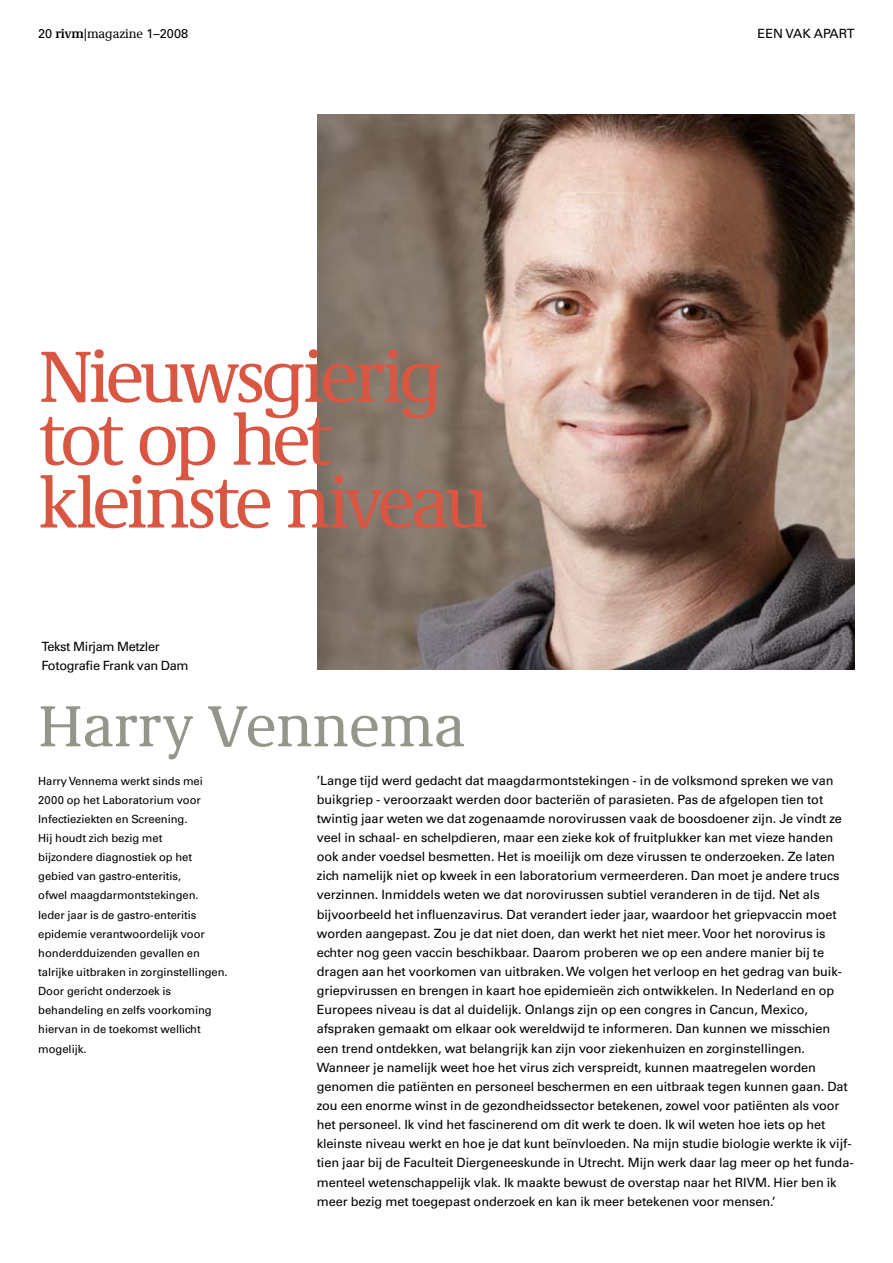
<style>
.page{position:relative;width:893px;height:1263px;background:#fff}
.page>*{position:absolute;margin:0;border:0;box-sizing:border-box;transform-origin:0 0}
.t1{font:75px/62.8px "RIVM Demos";letter-spacing:-.06em;color:#d95642}
.t2{font:60px "RIVM Demos";letter-spacing:-.005em;color:#95968b}
.t3{font:12.75px/19.2px "Univers LT Std";letter-spacing:-.005em;color:#000}
.t4{font:12.75px/19.2px "Univers LT Std";letter-spacing:-.025em;color:#000}
.t5{font:11.25px/19.2px "Univers LT Std";letter-spacing:-.005em;color:#000}
.s1{font-family:"RIVM Demos";font-weight:700}
.s2{font-family:"RIVM Demos"}
</style>
<div class="page">
<img style="left:317px;top:115px;width:538px;height:555px">
<p class="t3" style="left:38px;top:24px;width:152px">20 <span class="s1">rivm|</span><span class="s2">magazine</span> 1–2008</p>
<h1 class="t1" style="left:38px;top:344px;width:452px">Nieuwsgierig tot op het kleinste niveau</h1>
<p class="t4" style="left:41px;top:637px;width:149px">Tekst Mirjam Metzler<br>Fotografie Frank van Dam</p>
<h2 class="t2" style="left:38px;top:690px;width:429px">Harry Vennema</h2>
<p class="t3" style="left:758px;top:24px;width:99px">EEN VAK APART</p>
<p class="t5" style="left:38px;top:771px;width:191px">Harry Vennema werkt sinds mei<br>2000 op het Laboratorium voor<br>Infectieziekten en Screening.<br>Hij houdt zich bezig met<br>bijzondere diagnostiek op het gebied van gastro-enteritis,<br>ofwel maagdarmontstekingen.<br>Ieder jaar is de gastro-enteritis epidemie verantwoordelijk voor honderdduizenden gevallen en talrijke uitbraken in zorginstellingen.<br>Door gericht onderzoek is behandeling en zelfs voorkoming hiervan in de toekomst wellicht mogelijk.</p>
<p class="t3" style="left:317px;top:770px;width:538px">’Lange tijd werd gedacht dat maagdarmontstekingen - in de volksmond spreken we van buikgriep - veroorzaakt werden door bacteriën of parasieten. Pas de afgelopen tien tot twintig jaar weten we dat zogenaamde norovirussen vaak de boosdoener zijn. Je vindt ze veel in schaal- en schelpdieren, maar een zieke kok of fruitplukker kan met vieze handen ook ander voedsel besmetten. Het is moeilijk om deze virussen te onderzoeken. Ze laten zich namelijk niet op kweek in een laboratorium vermeerderen. Dan moet je andere trucs verzinnen. Inmiddels weten we dat norovirussen subtiel veranderen in de tijd. Net als bijvoorbeeld het influenzavirus. Dat verandert ieder jaar, waardoor het griepvaccin moet worden aangepast. Zou je dat niet doen, dan werkt het niet meer. Voor het norovirus is echter nog geen vaccin beschikbaar. Daarom proberen we op een andere manier bij te dragen aan het voorkomen van uitbraken. We volgen het verloop en het gedrag van buik&shy;griepvirussen en brengen in kaart hoe epidemieën zich ontwikkelen. In Nederland en op Europees niveau is dat al duidelijk. Onlangs zijn op een congres in Cancun, Mexico, afspraken gemaakt om elkaar ook wereldwijd te informeren. Dan kunnen we misschien een trend ontdekken, wat belangrijk kan zijn voor ziekenhuizen en zorginstellingen.<br>Wanneer je namelijk weet hoe het virus zich verspreidt, kunnen maatregelen worden genomen die patiënten en personeel beschermen en een uitbraak tegen kunnen gaan. Dat zou een enorme winst in de gezondheidssector betekenen, zowel voor patiënten als voor het personeel. Ik vind het fascinerend om dit werk te doen. Ik wil weten hoe iets op het kleinste niveau werkt en hoe je dat kunt beïnvloeden. Na mijn studie biologie werkte ik vijf&shy;tien jaar bij de Faculteit Diergeneeskunde in Utrecht. Mijn werk daar lag meer op het funda&shy;menteel wetenschappelijk vlak. Ik maakte bewust de overstap naar het RIVM. Hier ben ik meer bezig met toegepast onderzoek en kan ik meer betekenen voor mensen.’</p>
</div>
